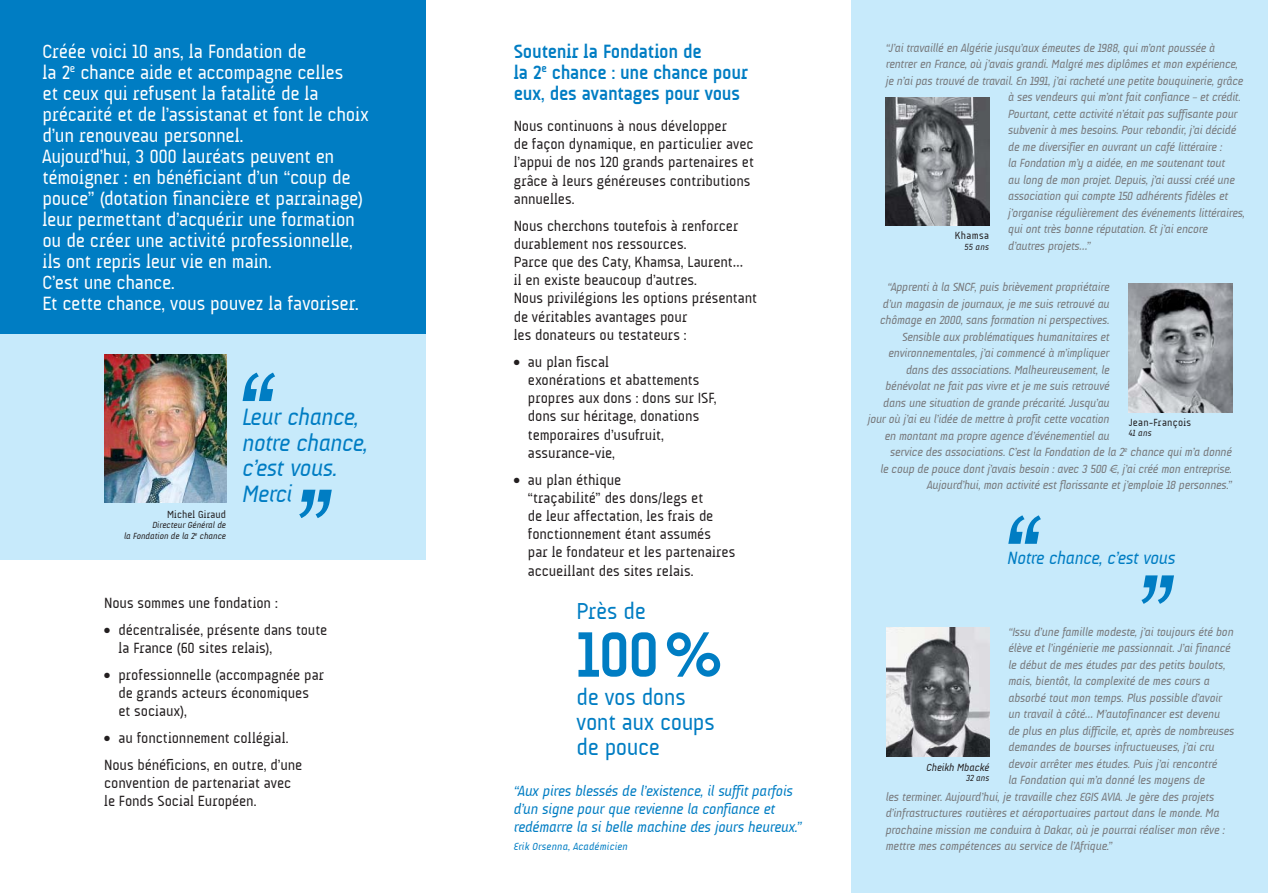
<style>
.page{position:relative;width:1268px;height:893px;background:#fff}
.page>*{position:absolute;margin:0;border:0;box-sizing:border-box;transform-origin:0 0}
.t1{font:700 64.95px "A Udimat";color:#007dc3}
.t2{font:italic 24px/25.5px "A Udimat";letter-spacing:-.02em;color:#007dc3}
.t3{font:23.4px/25.2px "A Udimat";letter-spacing:-.02em;color:#007dc3}
.t4{font:19.5px/21px "A Udimat";letter-spacing:-.01em;color:#fff}
.t5{font:700 19.5px/21px "A Udimat";letter-spacing:-.015em;color:#007dc3}
.t6{font:italic 18px "A Udimat";letter-spacing:-.02em;color:#007dc3}
.t7{font:15px/18.3px "A Udimat";color:#231f20}
.t8{font:italic 15px/18px "A Udimat";letter-spacing:-.01em;color:#007dc3}
.t9{font:italic 12px "A Udimat";letter-spacing:-.015em;color:#77787b}
.t10{font:10.5px "A Udimat";letter-spacing:.025em;color:#231f20}
.t11{font:italic 10.5px "A Udimat";letter-spacing:.02em;color:#007dc3}
.t12{font:italic 10.5px "A Udimat";color:#231f20}
.t13{font:italic 9px/10.5px "A Udimat";letter-spacing:.005em;color:#231f20;text-align:right}
</style>
<div class="page">
<div style="left:0;top:320px;width:425px;height:239px;background:#c7eafb"></div>
<div style="left:850px;top:0;width:417px;height:893px;background:#c7eafb"></div>
<div style="left:0;top:0;width:425px;height:334px;background:#007dc3"></div>
<svg style="left:1008px;top:515px;width:32px;height:29px"></svg>
<svg style="left:1141px;top:575px;width:32px;height:29px"></svg>
<img style="left:1128px;top:284px;width:103px;height:128px">
<svg style="left:242px;top:373px;width:33px;height:28px"></svg>
<svg style="left:299px;top:490px;width:33px;height:28px"></svg>
<img style="left:104px;top:354px;width:122px;height:148px">
<img style="left:885px;top:97px;width:103px;height:129px">
<img style="left:886px;top:628px;width:103px;height:128px">
<p class="t4" style="left:43px;top:42px;width:327px">Créée voici 10 ans, la Fondation de<br>la 2<sup>e</sup> chance aide et accompagne celles<br>et ceux qui refusent la fatalité de la précarité et de l’assistanat et font le choix d’un renouveau personnel.<br>Aujourd’hui, 3 000 lauréats peuvent en témoigner : en bénéficiant d’un “coup de pouce” (dotation financière et parrainage) leur permettant d’acquérir une formation ou de créer une activité professionnelle, ils ont repris leur vie en main.<br>C’est une chance.<br>Et cette chance, vous pouvez la favoriser.</p>
<p class="t10" style="left:167px;top:510px;width:61px">Michel Giraud</p>
<p class="t13" style="left:124px;top:521px;width:104px">Directeur Général de<br>la Fondation de la 2<sup>e</sup> chance</p>
<h2 class="t2" style="left:242px;top:406px;width:127px">Leur chance, notre chance, c’est vous.<br>Merci</h2>
<p class="t7" style="left:104px;top:595px;width:175px">Nous sommes une fondation :</p>
<p class="t7" style="left:118px;top:622px;width:210px;text-indent:-14px">● décentralisée, présente dans toute la France (60 sites relais),</p>
<p class="t7" style="left:118px;top:666px;width:207px;text-indent:-14px">● professionnelle (accompagnée par de grands acteurs économiques et sociaux),</p>
<p class="t7" style="left:104px;top:725px;width:199px;line-height:26.7px">● au fonctionnement collégial.<br>Nous bénéficions, en outre, d’une</p>
<p class="t7" style="left:104px;top:775px;width:188px">convention de partenariat avec le Fonds Social Européen.</p>
<h3 class="t5" style="left:513px;top:42px;width:235px">Soutenir la Fondation de<br>la 2<sup>e</sup> chance : une chance pour eux, des avantages pour vous</h3>
<p class="t7" style="left:513px;top:118px;width:241px">Nous continuons à nous développer<br>de façon dynamique, en particulier avec l’appui de nos 120 grands partenaires et grâce à leurs généreuses contributions annuelles.</p>
<p class="t7" style="left:513px;top:218px;width:245px">Nous cherchons toutefois à renforcer durablement nos ressources.<br>Parce que des Caty, Khamsa, Laurent…<br>il en existe beaucoup d’autres.<br>Nous privilégions les options présentant de véritables avantages pour<br>les donateurs ou testateurs :</p>
<p class="t7" style="left:528px;top:354px;width:190px;text-indent:-14px">● au plan fiscal<br>exonérations et abattements propres aux dons : dons sur ISF, dons sur héritage, donations temporaires d’usufruit, assurance-vie,</p>
<p class="t7" style="left:528px;top:471px;width:209px;text-indent:-14px">● au plan éthique<br>“traçabilité” des dons/legs et<br>de leur affectation, les frais de fonctionnement étant assumés<br>par le fondateur et les partenaires accueillant des sites relais.</p>
<h3 class="t3" style="left:576px;top:600px;width:71px">Près de</h3>
<h1 class="t1" style="left:576px;top:629px;width:147px">100%</h1>
<h3 class="t3" style="left:576px;top:686px;width:140px">de vos dons vont aux coups de pouce</h3>
<p class="t8" style="left:513px;top:783px;width:289px">“Aux pires blessés de l’existence, il suffit parfois d’un signe pour que revienne la confiance et redémarre la si belle machine des jours heureux.”</p>
<p class="t11" style="left:513px;top:842px;width:116px">Erik Orsenna, Académicien</p>
<p class="t9" style="left:885px;top:43px;width:331px">“J’ai travaillé en Algérie jusqu’aux émeutes de 1988, qui m’ont poussée à</p>
<p class="t9" style="left:885px;top:60px;width:354px">rentrer en France, où j’avais grandi. Malgré mes diplômes et mon expérience,</p>
<p class="t9" style="left:885px;top:76px;width:359px">je n’ai pas trouvé de travail. En 1991, j’ai racheté une petite bouquinerie, grâce</p>
<p class="t9" style="left:1008px;top:93px;width:234px">à ses vendeurs qui m’ont fait confiance – et crédit.</p>
<p class="t9" style="left:1008px;top:109px;width:231px">Pourtant, cette activité n’était pas suffisante pour</p>
<p class="t9" style="left:1008px;top:126px;width:230px">subvenir à mes besoins. Pour rebondir, j’ai décidé</p>
<p class="t9" style="left:1008px;top:142px;width:215px">de me diversifier en ouvrant un café littéraire :</p>
<p class="t9" style="left:1008px;top:159px;width:218px">la Fondation m’y a aidée, en me soutenant tout</p>
<p class="t9" style="left:1008px;top:175px;width:228px">au long de mon projet. Depuis, j’ai aussi créé une</p>
<p class="t9" style="left:1008px;top:192px;width:221px">association qui compte 150 adhérents fidèles et</p>
<p class="t9" style="left:1008px;top:208px;width:238px">j’organise régulièrement des événements littéraires,</p>
<p class="t9" style="left:1008px;top:225px;width:201px">qui ont très bonne réputation. Et j’ai encore</p>
<p class="t9" style="left:1008px;top:241px;width:84px">d’autres projets…”</p>
<p class="t10" style="left:954px;top:231px;width:36px">Khamsa</p>
<p class="t13" style="left:964px;top:242px;width:26px">55 ans</p>
<p class="t9" style="left:887px;top:283px;width:224px">“Apprenti à la SNCF, puis brièvement propriétaire</p>
<p class="t9" style="left:882px;top:299px;width:228px">d’un magasin de journaux, je me suis retrouvé au</p>
<p class="t9" style="left:879px;top:316px;width:231px">chômage en 2000, sans formation ni perspectives.</p>
<p class="t9" style="left:901px;top:332px;width:209px">Sensible aux problématiques humanitaires et</p>
<p class="t9" style="left:888px;top:349px;width:223px">environnementales, j’ai commencé à m’impliquer</p>
<p class="t9" style="left:905px;top:365px;width:205px">dans des associations. Malheureusement, le</p>
<p class="t9" style="left:885px;top:382px;width:226px">bénévolat ne fait pas vivre et je me suis retrouvé</p>
<p class="t9" style="left:883px;top:398px;width:228px">dans une situation de grande précarité. Jusqu’au</p>
<p class="t9" style="left:867px;top:415px;width:243px">jour où j’ai eu l’idée de mettre à profit cette vocation</p>
<p class="t9" style="left:884px;top:431px;width:226px">en montant ma propre agence d’événementiel au</p>
<p class="t9" style="left:890px;top:448px;width:343px">service des associations. C’est la Fondation de la 2<sup>e</sup> chance qui m’a donné</p>
<p class="t9" style="left:880px;top:464px;width:353px">le coup de pouce dont j’avais besoin : avec 3 500 €, j’ai créé mon entreprise.</p>
<p class="t9" style="left:926px;top:481px;width:306px">Aujourd’hui, mon activité est florissante et j’emploie 18 personnes.”</p>
<p class="t10" style="left:1128px;top:418px;width:64px">Jean-François</p>
<p class="t13" style="left:1128px;top:428px;width:24px">41 ans</p>
<h3 class="t6" style="left:1007px;top:551px;width:169px">Notre chance, c’est vous</h3>
<p class="t9" style="left:1008px;top:627px;width:227px">“Issu d’une famille modeste, j’ai toujours été bon</p>
<p class="t9" style="left:1008px;top:643px;width:224px">élève et l’ingénierie me passionnait. J’ai financé</p>
<p class="t9" style="left:1008px;top:660px;width:218px">le début de mes études par des petits boulots,</p>
<p class="t9" style="left:1008px;top:676px;width:203px">mais, bientôt, la complexité de mes cours a</p>
<p class="t9" style="left:1008px;top:693px;width:215px">absorbé tout mon temps. Plus possible d’avoir</p>
<p class="t9" style="left:1008px;top:709px;width:213px">un travail à côté… M’autofinancer est devenu</p>
<p class="t9" style="left:1008px;top:726px;width:227px">de plus en plus difficile, et, après de nombreuses</p>
<p class="t9" style="left:1008px;top:742px;width:208px">demandes de bourses infructueuses, j’ai cru</p>
<p class="t9" style="left:1008px;top:759px;width:210px">devoir arrêter mes études. Puis j’ai rencontré</p>
<p class="t9" style="left:1008px;top:775px;width:198px">la Fondation qui m’a donné les moyens de</p>
<p class="t9" style="left:885px;top:792px;width:330px">les terminer. Aujourd’hui, je travaille chez EGIS AVIA. Je gère des projets</p>
<p class="t9" style="left:885px;top:808px;width:335px">d’infrastructures routières et aéroportuaires partout dans le monde. Ma</p>
<p class="t9" style="left:885px;top:825px;width:340px">prochaine mission me conduira à Dakar, où je pourrai réaliser mon rêve :</p>
<p class="t9" style="left:885px;top:841px;width:228px">mettre mes compétences au service de l’Afrique.”</p>
<p class="t12" style="left:926px;top:763px;width:64px">Cheikh Mbacké</p>
<p class="t13" style="left:965px;top:773px;width:25px">32 ans</p>
</div>
